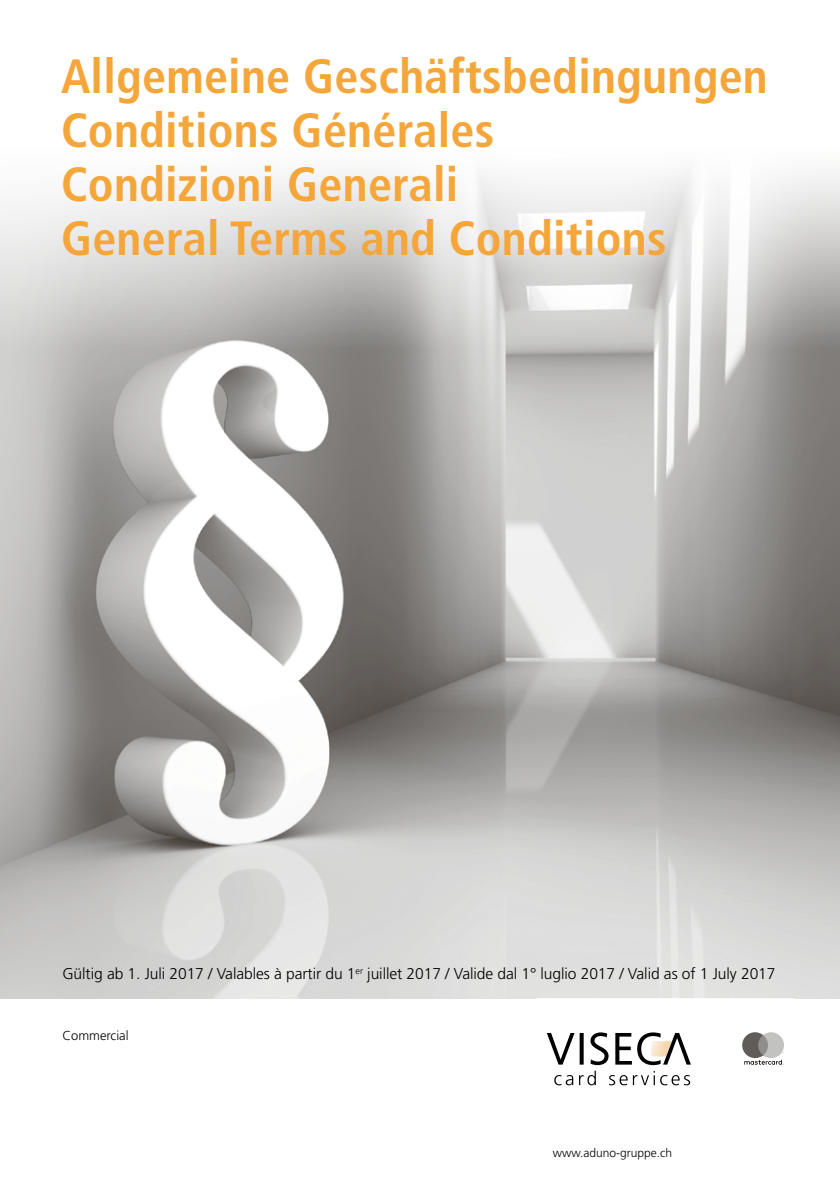
<style>
.page{position:relative;width:840px;height:1191px;background:#fff}
.page>*{position:absolute;margin:0;border:0;box-sizing:border-box;transform-origin:0 0}
.t1{font:700 condensed 48px/54px "Frutiger";letter-spacing:.005em;color:#f4a63a}
.t2{font:300 15.6px "Frutiger";letter-spacing:-.005em;color:#000}
.t3{font:300 13px "Frutiger";color:#000}
.t4{font:300 12px "Frutiger";color:#000}
</style>
<div class="page">
<img style="left:0;top:363px;width:839px;height:635px">
<svg style="left:0;top:171px;width:839px;height:192px"></svg>
<svg style="left:546px;top:1032px;width:144px;height:53px"></svg>
<svg style="left:742px;top:1032px;width:41px;height:32px"></svg>
<p class="t1" style="left:61px;top:49px;width:708px">Allgemeine Geschäftsbedingungen<br>Conditions Générales<br>Condizioni Generali<br>General Terms and Conditions</p>
<p class="t2" style="left:62px;top:965px;width:714px">Gültig ab 1. Juli 2017 / Valables à partir du 1<sup>er</sup> juillet 2017 / Valide dal 1° luglio 2017 / Valid as of 1 July 2017</p>
<p class="t3" style="left:62px;top:1027px;width:68px">Commercial</p>
<p class="t4" style="left:552px;top:1145px;width:121px">www.aduno-gruppe.ch</p>
</div>
